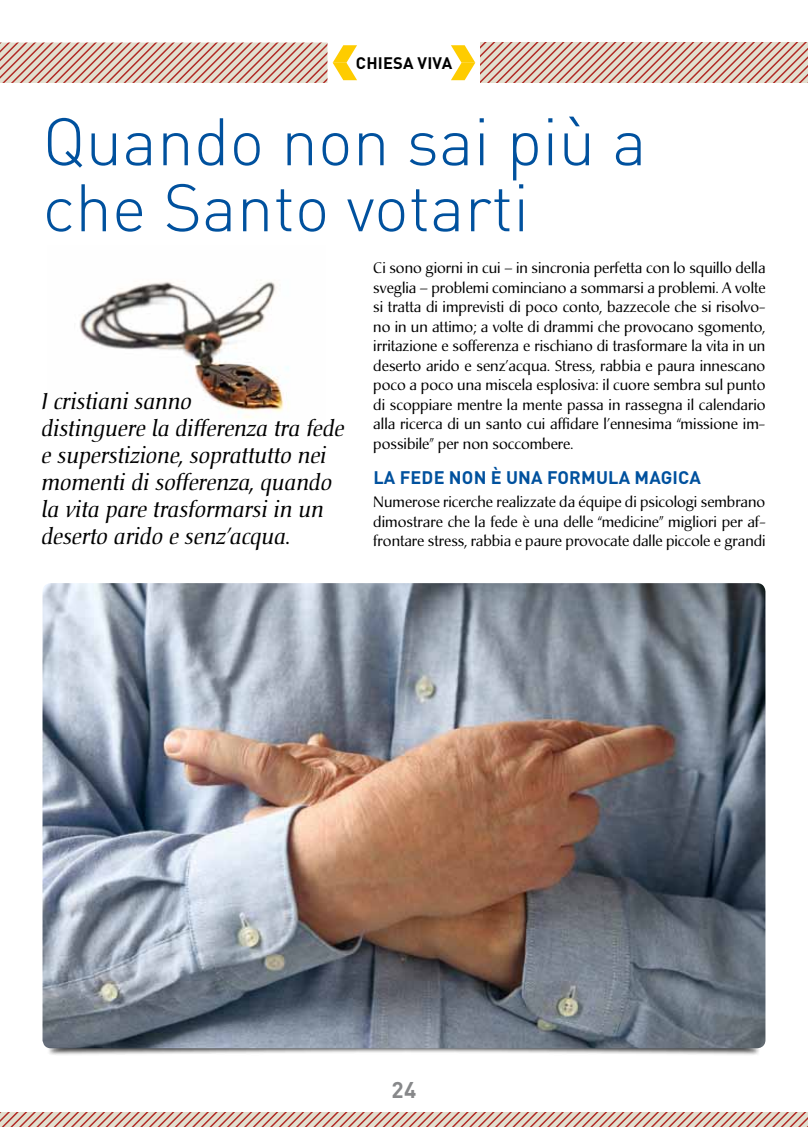
<style>
.page{position:relative;width:808px;height:1127px;background:#fff}
.page>*{position:absolute;margin:0;border:0;box-sizing:border-box;transform-origin:0 0}
.t1{font:300 66px/66px "DIN Pro";color:#00519e}
.t2{font:italic 22.5px/27px "Christiana";color:#000}
.t3{font:700 22.5px "DIN Pro";color:#87888a}
.t4{font:700 18px "DIN Pro";letter-spacing:.01em;color:#00519e}
.t5{font:700 16.5px "DIN Pro";color:#000}
.t6{font:15px/19.5px "Christiana";color:#000;text-align:justify}
</style>
<div class="page">
<div style="left:47px;top:913px;width:714px;height:143px;background:#000;opacity:.75"></div>
<img style="left:79px;top:280px;width:210px;height:138px">
<img style="left:43px;top:583px;width:722px;height:465px">
<svg style="left:0;top:1112px;width:808px;height:15px;background:#d5b2a5"></svg>
<svg style="left:333px;top:45px;width:24px;height:35px"></svg>
<svg style="left:0;top:43px;width:327px;height:40px;background:#d5b2a5"></svg>
<svg style="left:451px;top:43px;width:357px;height:40px;background:#d9b7a4"></svg>
<p class="t5" style="left:356px;top:52px;width:38px">CHIESA</p>
<p class="t5" style="left:418px;top:52px;width:26px">VIVA</p>
<h1 class="t1" style="left:43px;top:106px;width:606px">Quando non sai più a che Santo votarti</h1>
<h2 class="t2" style="left:43px;top:387px;width:304px">I cristiani sanno<br>distinguere la differenza tra fede e superstizione, soprattutto nei momenti di sofferenza, quando la vita pare trasformarsi in un deserto arido e senz’acqua.</h2>
<p class="t6" style="left:373px;top:258px;width:394px">Ci sono giorni in cui – in sincronia perfetta con lo squillo della sveglia – problemi cominciano a sommarsi a problemi. A volte si tratta di imprevisti di poco conto, bazzecole che si risolvo&shy;no in un attimo; a volte di drammi che provocano sgomento, irritazione e sofferenza e rischiano di trasformare la vita in un deserto arido e senz’acqua. Stress, rabbia e paura innescano poco a poco una miscela esplosiva: il cuore sembra sul punto di scoppiare mentre la mente passa in rassegna il calendario alla ricerca di un santo cui affidare l’ennesima “missione im&shy;possibile” per non soccombere.</p>
<p class="t4" style="left:373px;top:465px;width:329px">LA FEDE NON È UNA FORMULA MAGICA</p>
<p class="t6" style="left:373px;top:492px;width:394px">Numerose ricerche realizzate da équipe di psicologi sembrano dimostrare che la fede è una delle “medicine” migliori per af&shy;frontare stress, rabbia e paure provocate dalle piccole e grandi</p>
<h2 class="t3" style="left:392px;top:1075px;width:26px">24</h2>
</div>
